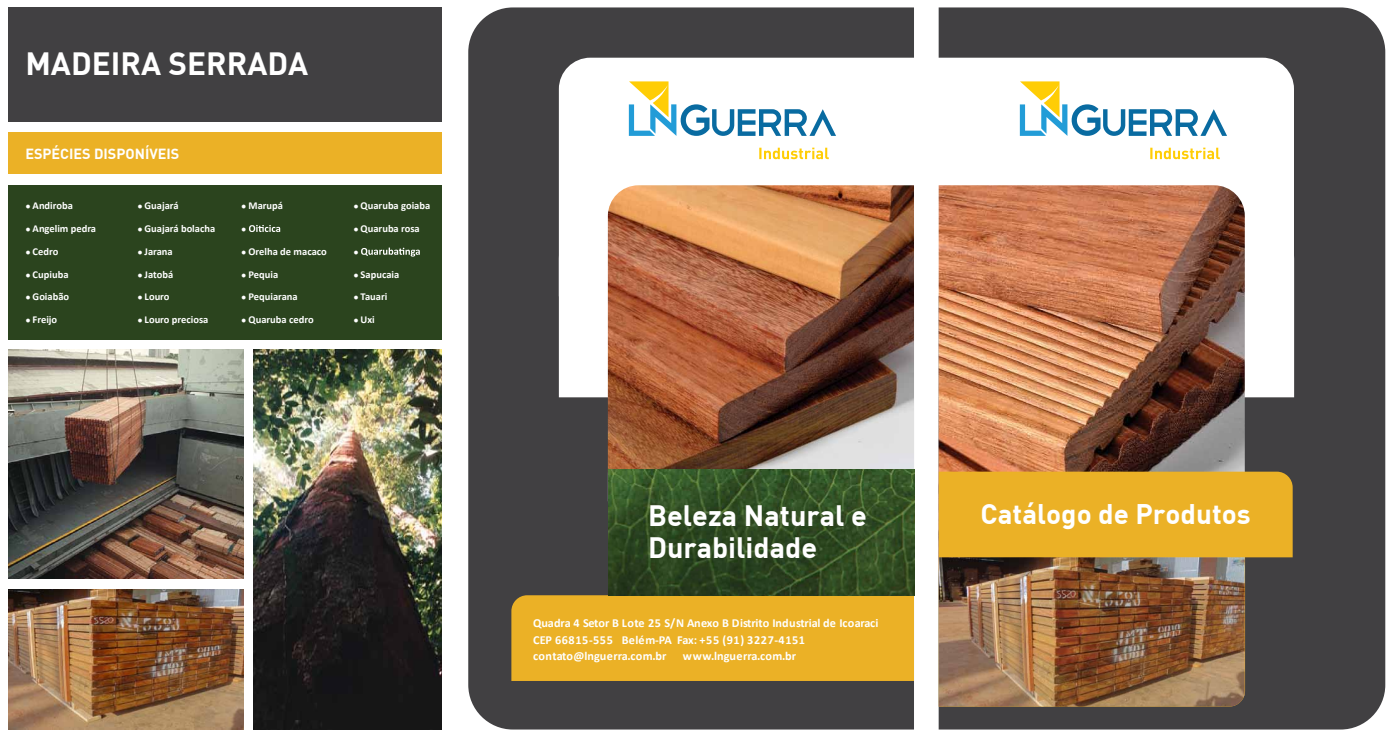
<style>
.page{position:relative;width:1389px;height:737px;background:#fff}
.page>*{position:absolute;margin:0;border:0;box-sizing:border-box;transform-origin:0 0}
.t1{font:700 31.5px "DIN";color:#fff}
.t2{font:700 28.88px/31.8px "DIN";color:#fff}
.t3{font:700 27.74px "DIN";color:#fff}
.t4{font:700 14.35px "DIN";color:#fff}
.t5{font:700 12.25px/16.6px "Calibri";letter-spacing:.02em;color:#fff}
.t6{font:700 10.5px "Calibri";color:#fff}
.t7{font:700 8.75px "Calibri";color:#fff}
.s1{font-size:8.75px}
</style>
<div class="page">
<div style="left:468px;top:7px;width:446px;height:722px;background:#414042"></div>
<div style="left:939px;top:7px;width:446px;height:722px;background:#414042"></div>
<svg style="left:1245px;top:296px;width:49px;height:101px"></svg>
<svg style="left:938px;top:58px;width:356px;height:238px"></svg>
<svg style="left:559px;top:296px;width:49px;height:101px"></svg>
<svg style="left:559px;top:58px;width:355px;height:238px"></svg>
<img style="left:608px;top:185px;width:306px;height:284px">
<img style="left:939px;top:185px;width:306px;height:286px">
<svg style="left:1150px;top:148px;width:70px;height:11px"></svg>
<svg style="left:1020px;top:81px;width:207px;height:55px"></svg>
<svg style="left:759px;top:148px;width:70px;height:11px"></svg>
<svg style="left:629px;top:81px;width:207px;height:55px"></svg>
<div style="left:939px;top:471px;width:354px;height:86px;background:#ebb126"></div>
<img style="left:939px;top:557px;width:306px;height:149px">
<div style="left:511px;top:595px;width:403px;height:86px;background:#ebb126"></div>
<div style="left:9px;top:133px;width:433px;height:41px;background:#ebb126"></div>
<img style="left:9px;top:589px;width:234px;height:140px">
<div style="left:9px;top:7px;width:433px;height:115px;background:#414042"></div>
<img style="left:608px;top:469px;width:306px;height:126px">
<div style="left:9px;top:185px;width:433px;height:154px;background:#2b441e"></div>
<svg style="left:249px;top:225px;width:31px;height:7px"></svg>
<svg style="left:361px;top:247px;width:59px;height:9px"></svg>
<img style="left:254px;top:350px;width:188px;height:379px">
<img style="left:9px;top:350px;width:234px;height:228px">
<h1 class="t1" style="left:25px;top:43px;width:284px">MADEIRA SERRADA</h1>
<h3 class="t4" style="left:25px;top:145px;width:155px">ESPÉCIES DISPONÍVEIS</h3>
<p class="t6" style="left:25px;top:199px;width:49px"><span class="s1">●</span> Andiroba</p>
<p class="t6" style="left:25px;top:222px;width:72px"><span class="s1">●</span> Angelim pedra</p>
<p class="t6" style="left:25px;top:244px;width:35px"><span class="s1">●</span> Cedro</p>
<p class="t6" style="left:25px;top:267px;width:45px"><span class="s1">●</span> Cupiuba</p>
<p class="t6" style="left:25px;top:290px;width:45px"><span class="s1">●</span> Goiabão</p>
<p class="t6" style="left:25px;top:313px;width:33px"><span class="s1">●</span> Freijo</p>
<p class="t6" style="left:137px;top:199px;width:43px"><span class="s1">●</span> Guajará</p>
<p class="t6" style="left:137px;top:222px;width:79px"><span class="s1">●</span> Guajará bolacha</p>
<p class="t6" style="left:137px;top:244px;width:37px"><span class="s1">●</span> Jarana</p>
<p class="t6" style="left:137px;top:267px;width:37px"><span class="s1">●</span> Jatobá</p>
<p class="t6" style="left:137px;top:290px;width:34px"><span class="s1">●</span> Louro</p>
<p class="t6" style="left:137px;top:313px;width:73px"><span class="s1">●</span> Louro preciosa</p>
<p class="t6" style="left:241px;top:199px;width:43px"><span class="s1">●</span> Marupá</p>
<p class="t7" style="left:241px;top:223px;width:7px">●</p>
<p class="t6" style="left:241px;top:244px;width:87px"><span class="s1">●</span> Orelha de macaco</p>
<p class="t6" style="left:241px;top:267px;width:39px"><span class="s1">●</span> Pequia</p>
<p class="t6" style="left:241px;top:290px;width:58px"><span class="s1">●</span> Pequiarana</p>
<p class="t6" style="left:241px;top:313px;width:74px"><span class="s1">●</span> Quaruba cedro</p>
<p class="t6" style="left:353px;top:199px;width:78px"><span class="s1">●</span> Quaruba goiaba</p>
<p class="t6" style="left:353px;top:222px;width:68px"><span class="s1">●</span> Quaruba rosa</p>
<p class="t7" style="left:353px;top:246px;width:7px">●</p>
<p class="t6" style="left:353px;top:267px;width:47px"><span class="s1">●</span> Sapucaia</p>
<p class="t6" style="left:353px;top:290px;width:35px"><span class="s1">●</span> Tauari</p>
<p class="t6" style="left:353px;top:313px;width:23px"><span class="s1">●</span> Uxi</p>
<h2 class="t2" style="left:648px;top:498px;width:220px">Beleza Natural e<br>Durabilidade</h2>
<p class="t5" style="left:533px;top:614px;width:347px">Quadra 4 Setor B Lote 25 S/N Anexo B Distrito Industrial de Icoaraci<br>CEP 66815-555 Belém-PA Fax: +55 (91) 3227-4151 contato@lnguerra.com.br</p>
<p class="t5" style="left:683px;top:648px;width:115px">www.lnguerra.com.br</p>
<h3 class="t3" style="left:981px;top:495px;width:272px">Catálogo de Produtos</h3>
</div>
